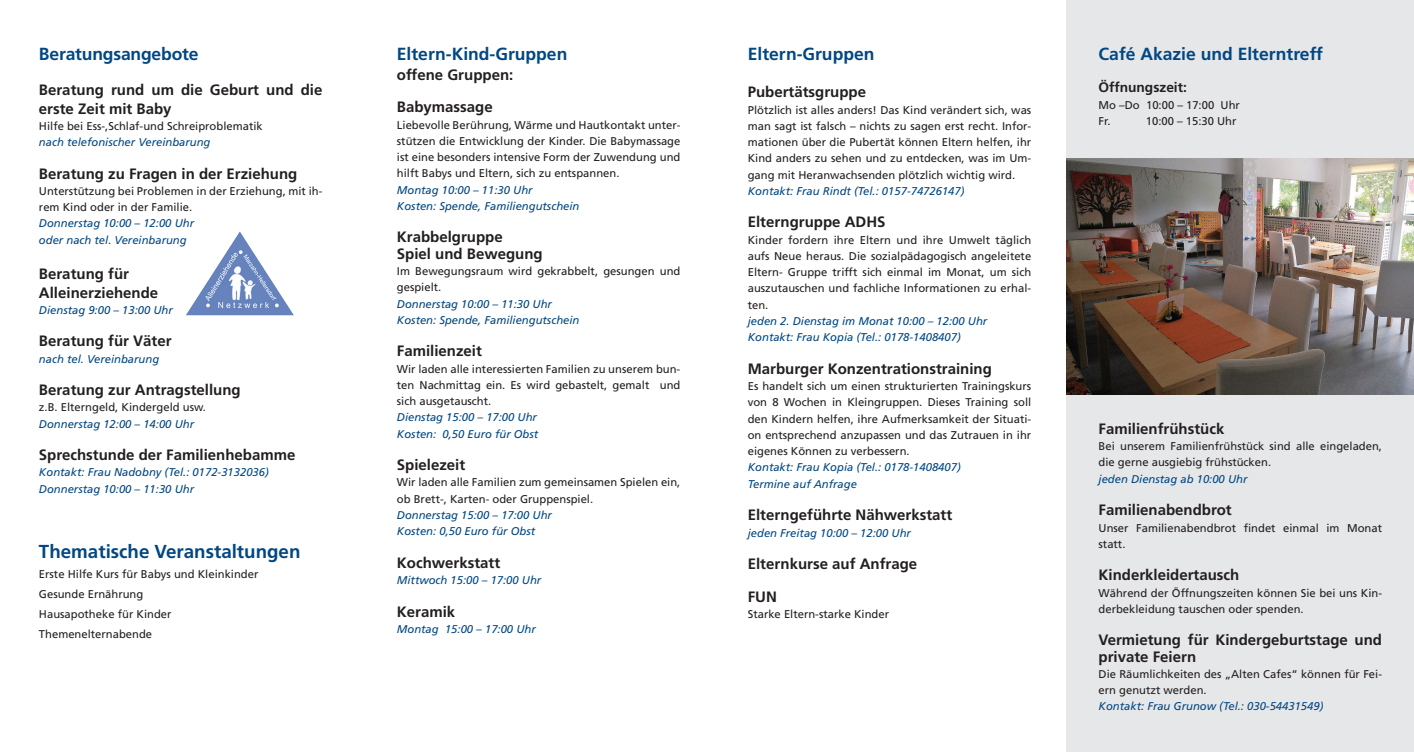
<style>
.page{position:relative;width:1414px;height:752px;background:#fff}
.page>*{position:absolute;margin:0;border:0;box-sizing:border-box;transform-origin:0 0}
.t1{font:700 18.75px "Frutiger";color:#014783}
.t2{font:700 17.5px "Frutiger";color:#014783}
.t3{font:700 15px/32.5px "Frutiger";color:#231f20}
.t4{font:700 13.75px "Frutiger";color:#231f20}
.t5{font:11.25px/16.2px "Frutiger";color:#231f20}
.t6{font:italic 11.25px/16.2px "Frutiger";color:#014783}
</style>
<div class="page">
<div style="left:1067px;top:0;width:347px;height:751px;background:#e6e7e9"></div>
<img style="left:1067px;top:159px;width:347px;height:235px">
<img style="left:186px;top:231px;width:108px;height:85px">
<h2 class="t2" style="left:39px;top:43px;width:161px">Beratungsangebote</h2>
<h3 class="t3" style="left:39px;top:80px;width:285px;line-height:18.8px">Beratung rund um die Geburt und die erste Zeit mit Baby</h3>
<p class="t5" style="left:39px;top:118px;width:225px">Hilfe bei Ess-,Schlaf-und Schreiproblematik</p>
<p class="t6" style="left:39px;top:134px;width:173px">nach telefonischer Vereinbarung</p>
<h3 class="t3" style="left:39px;top:157px;width:260px">Beratung zu Fragen in der Erziehung</h3>
<p class="t5" style="left:39px;top:183px;width:285px">Unterstützung bei Problemen in der Erziehung, mit ih&shy;rem Kind oder in der Familie.</p>
<p class="t6" style="left:39px;top:215px;width:157px">Donnerstag 10:00 – 12:00 Uhr oder nach tel. Vereinbarung</p>
<h3 class="t3" style="left:39px;top:264px;width:121px;line-height:18.8px">Beratung für<br>Alleinerziehende</h3>
<p class="t6" style="left:39px;top:301px;width:135px">Dienstag 9:00 – 13:00 Uhr</p>
<h3 class="t3" style="left:39px;top:324px;width:134px">Beratung für Väter</h3>
<p class="t6" style="left:39px;top:350px;width:122px">nach tel. Vereinbarung</p>
<h3 class="t3" style="left:39px;top:373px;width:203px">Beratung zur Antragstellung</h3>
<p class="t5" style="left:39px;top:399px;width:168px">z.B. Elterngeld, Kindergeld usw.</p>
<p class="t6" style="left:39px;top:415px;width:157px">Donnerstag 12:00 – 14:00 Uhr</p>
<h3 class="t3" style="left:39px;top:438px;width:258px">Sprechstunde der Familienhebamme</h3>
<p class="t6" style="left:39px;top:464px;width:231px">Kontakt: Frau Nadobny (Tel.: 0172-3132036)<br>Donnerstag 10:00 – 11:30 Uhr</p>
<h1 class="t1" style="left:39px;top:540px;width:263px">Thematische Veranstaltungen</h1>
<p class="t5" style="left:39px;top:563px;width:221px;line-height:20px">Erste Hilfe Kurs für Babys und Kleinkinder<br>Gesunde Ernährung<br>Hausapotheke für Kinder<br>Themenelternabende</p>
<h2 class="t2" style="left:397px;top:43px;width:172px">Eltern-Kind-Gruppen</h2>
<h3 class="t3" style="left:397px;top:58px;width:118px">offene Gruppen:<br>Babymassage</h3>
<p class="t5" style="left:397px;top:116px;width:285px;text-align:justify">Liebevolle Berührung, Wärme und Hautkontakt unter&shy;stützen die Entwicklung der Kinder. Die Babymassage ist eine besonders intensive Form der Zuwendung und hilft Babys und Eltern, sich zu entspannen.</p>
<p class="t6" style="left:397px;top:181px;width:184px">Montag 10:00 – 11:30 Uhr<br>Kosten: Spende, Familiengutschein</p>
<h3 class="t3" style="left:397px;top:229px;width:147px;line-height:16.2px">Krabbelgruppe<br>Spiel und Bewegung</h3>
<p class="t5" style="left:397px;top:263px;width:285px">Im Bewegungsraum wird gekrabbelt, gesungen und gespielt.</p>
<p class="t6" style="left:397px;top:295px;width:184px">Donnerstag 10:00 – 11:30 Uhr<br>Kosten: Spende, Familiengutschein</p>
<h3 class="t3" style="left:397px;top:334px;width:87px">Familienzeit</h3>
<p class="t5" style="left:397px;top:360px;width:285px;text-align:justify">Wir laden alle interessierten Familien zu unserem bun&shy;ten Nachmittag ein. Es wird gebastelt, gemalt und sich ausgetauscht.</p>
<p class="t6" style="left:397px;top:409px;width:143px">Dienstag 15:00 – 17:00 Uhr<br>Kosten: 0,50 Euro für Obst</p>
<h3 class="t3" style="left:397px;top:448px;width:70px">Spielezeit</h3>
<p class="t5" style="left:397px;top:474px;width:285px">Wir laden alle Familien zum gemeinsamen Spielen ein, ob Brett-, Karten- oder Gruppenspiel.</p>
<p class="t6" style="left:397px;top:506px;width:157px">Donnerstag 15:00 – 17:00 Uhr<br>Kosten: 0,50 Euro für Obst</p>
<h3 class="t3" style="left:397px;top:546px;width:105px">Kochwerkstatt</h3>
<p class="t6" style="left:397px;top:571px;width:146px">Mittwoch 15:00 – 17:00 Uhr</p>
<h3 class="t3" style="left:397px;top:594px;width:60px">Keramik</h3>
<p class="t6" style="left:397px;top:620px;width:140px">Montag 15:00 – 17:00 Uhr</p>
<h2 class="t2" style="left:748px;top:43px;width:128px">Eltern-Gruppen</h2>
<h3 class="t3" style="left:748px;top:76px;width:120px">Pubertätsgruppe</h3>
<p class="t5" style="left:748px;top:101px;width:285px;text-align:justify">Plötzlich ist alles anders! Das Kind verändert sich, was man sagt ist falsch – nichts zu sagen erst recht. Infor&shy;mationen über die Pubertät können Eltern helfen, ihr Kind anders zu sehen und zu entdecken, was im Um&shy;gang mit Heranwachsenden plötzlich wichtig wird.</p>
<p class="t6" style="left:748px;top:183px;width:218px">Kontakt: Frau Rindt (Tel.: 0157-74726147)</p>
<h3 class="t3" style="left:748px;top:206px;width:139px">Elterngruppe ADHS</h3>
<p class="t5" style="left:748px;top:231px;width:285px;text-align:justify">Kinder fordern ihre Eltern und ihre Umwelt täglich aufs Neue heraus. Die sozialpädagogisch angeleitete Eltern- Gruppe trifft sich einmal im Monat, um sich auszutauschen und fachliche Informationen zu erhal&shy;ten.</p>
<p class="t6" style="left:748px;top:313px;width:241px">jeden 2. Dienstag im Monat 10:00 – 12:00 Uhr<br>Kontakt: Frau Kopia (Tel.: 0178-1408407)</p>
<h3 class="t3" style="left:748px;top:352px;width:246px">Marburger Konzentrationstraining</h3>
<p class="t5" style="left:748px;top:378px;width:285px;text-align:justify">Es handelt sich um einen strukturierten Trainingskurs von 8 Wochen in Kleingruppen. Dieses Training soll den Kindern helfen, ihre Aufmerksamkeit der Situati&shy;on entsprechend anzupassen und das Zutrauen in ihr eigenes Können zu verbessern.</p>
<p class="t6" style="left:748px;top:459px;width:215px">Kontakt: Frau Kopia (Tel.: 0178-1408407)<br>Termine auf Anfrage</p>
<h3 class="t3" style="left:748px;top:498px;width:206px">Elterngeführte Nähwerkstatt</h3>
<p class="t6" style="left:748px;top:524px;width:165px">jeden Freitag 10:00 – 12:00 Uhr</p>
<h3 class="t3" style="left:748px;top:547px;width:171px">Elternkurse auf Anfrage<br>FUN</h3>
<p class="t5" style="left:748px;top:605px;width:143px">Starke Eltern-starke Kinder</p>
<h2 class="t2" style="left:1098px;top:43px;width:226px">Café Akazie und Elterntreff</h2>
<p class="t4" style="left:1098px;top:79px;width:90px">Öffnungszeit:</p>
<p class="t5" style="left:1098px;top:96px;width:143px">Mo –Do 10:00 – 17:00 Uhr<br>Fr.</p>
<p class="t5" style="left:1146px;top:113px;width:92px">10:00 – 15:30 Uhr</p>
<h3 class="t3" style="left:1098px;top:412px;width:127px">Familienfrühstück</h3>
<p class="t5" style="left:1098px;top:438px;width:285px">Bei unserem Familienfrühstück sind alle eingeladen, die gerne ausgiebig frühstücken.</p>
<p class="t6" style="left:1098px;top:470px;width:150px">jeden Dienstag ab 10:00 Uhr</p>
<h3 class="t3" style="left:1098px;top:493px;width:135px">Familienabendbrot</h3>
<p class="t5" style="left:1098px;top:519px;width:285px">Unser Familienabendbrot findet einmal im Monat statt.</p>
<h3 class="t3" style="left:1098px;top:558px;width:142px">Kinderkleidertausch</h3>
<p class="t5" style="left:1098px;top:584px;width:285px">Während der Öffnungszeiten können Sie bei uns Kin&shy;derbekleidung tauschen oder spenden.</p>
<h3 class="t3" style="left:1098px;top:631px;width:285px;line-height:16.2px">Vermietung für Kindergeburtstage und private Feiern</h3>
<p class="t5" style="left:1098px;top:665px;width:285px">Die Räumlichkeiten des „Alten Cafes“ können für Fei&shy;ern genutzt werden.</p>
<p class="t6" style="left:1098px;top:698px;width:226px">Kontakt: Frau Grunow (Tel.: 030-54431549)</p>
</div>
